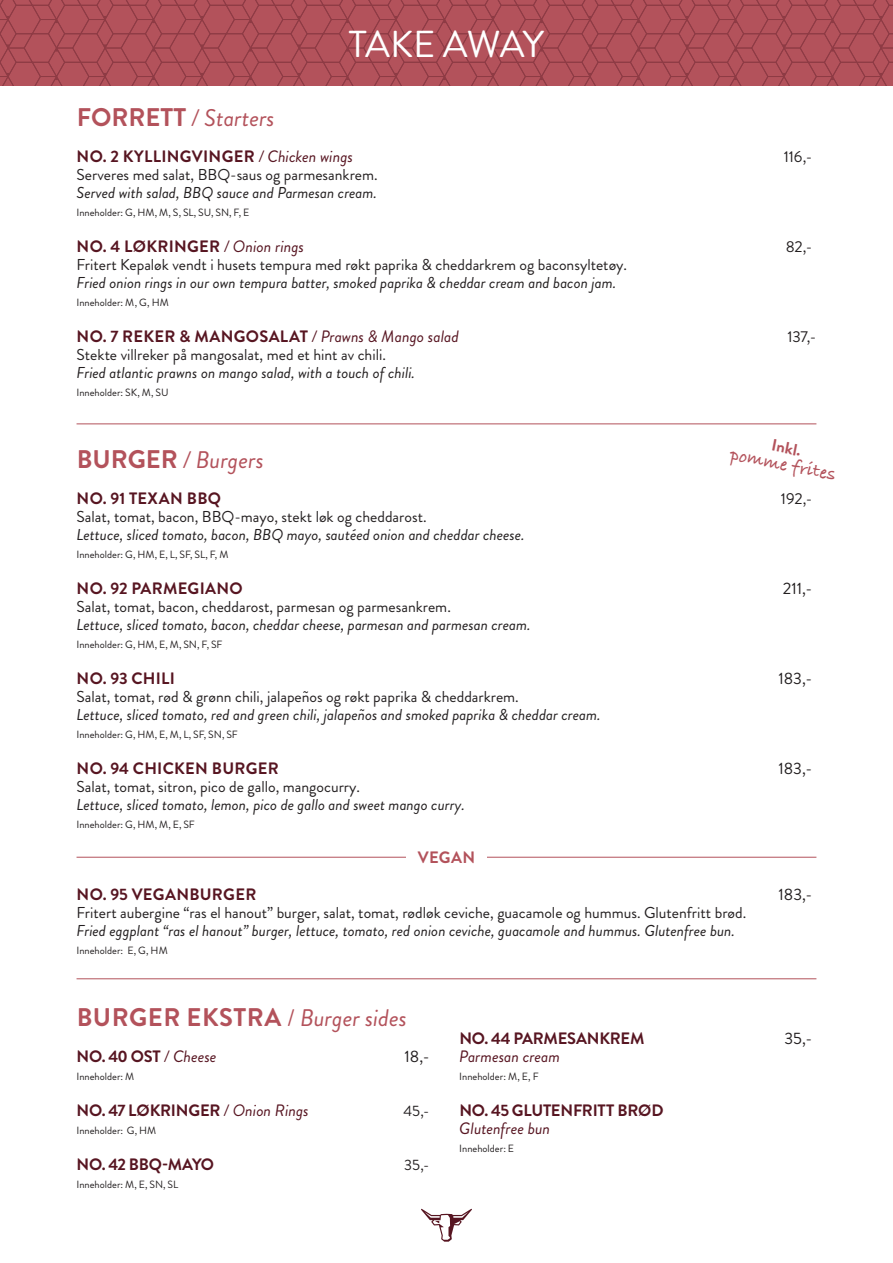
<style>
.page{position:relative;width:893px;height:1263px;background:#fff}
.page>*{position:absolute;margin:0;border:0;box-sizing:border-box;transform-origin:0 0}
.t1{font:37.5px "Brandon Grotesque";letter-spacing:-.025em;color:#fff}
.flaske_glass{font:700 25.5px "Brandon Grotesque";letter-spacing:.02em;color:#b3525b}
.t2{font:italic 24px "Brandon Grotesque";color:#b3525b}
.t3{font:700 18.75px "Bradley Hand ITCTT";color:#b3525b}
.t4{font:700 16.5px "Brandon Grotesque";letter-spacing:.015em;color:#571521}
.t5{font:700 16.5px "Brandon Grotesque";letter-spacing:-.015em;color:#571521}
.t6{font:16.5px "Brandon Grotesque";color:#231f20}
.t7{font:italic 16.5px "Brandon Grotesque";color:#571521}
.t8{font:700 16.5px "Brandon Grotesque";letter-spacing:-.01em;color:#571521}
.t9{font:700 16.5px "Brandon Grotesque";letter-spacing:.02em;color:#b3525b}
.t10{font:italic 15.75px/18px "Brandon Grotesque";color:#231f20}
.t11{font:15.75px/18px "Brandon Grotesque";color:#231f20}
.t12{font:15px "Brandon Grotesque";color:#231f20}
.Norsk_navn{font:10.5px "Brandon Grotesque";color:#231f20}
.s1{font-weight:700;font-style:normal;font-size:25.5px}
.s2{font-weight:400;font-style:italic}
.s3{font-style:italic}
.s4{font-style:normal}
.s5{font-weight:400;font-size:24px}
.s6{font-weight:400;font-style:italic;font-size:24px}
</style>
<div class="page">
<svg style="left:0;top:0;width:893px;height:85px;background:#ad4e57"></svg>
<hr style="left:77px;top:423px;width:739px;height:1px;background:#b3525b">
<hr style="left:77px;top:857px;width:739px;height:1px;background:#b3525b">
<div style="left:406px;top:846px;width:81px;height:21px;background:#fff"></div>
<hr style="left:77px;top:978px;width:739px;height:1px;background:#b3525b">
<svg style="left:421px;top:1209px;width:51px;height:33px"></svg>
<p class="t1" style="left:349px;top:18px;width:197px">TAKE AWAY</p>
<p class="t2" style="left:77px;top:101px;width:199px"><span class="s1">FORRETT</span> / Starters</p>
<p class="t4" style="left:77px;top:145px;width:278px">NO. 2 KYLLINGVINGER <span class="s2">/ Chicken wings</span></p>
<p class="t11" style="left:784px;top:148px;width:30px">116,-</p>
<p class="t11" style="left:77px;top:166px;width:303px">Serveres med salat, BBQ-saus og parmesankrem.</p>
<p class="t10" style="left:77px;top:184px;width:302px">Served with salad, BBQ sauce and Parmesan cream.</p>
<p class="Norsk_navn" style="left:77px;top:205px;width:174px">Inneholder: G, HM, M, S, SL, SU, SN, F, E</p>
<p class="t4" style="left:77px;top:235px;width:229px">NO. 4 LØKRINGER <span class="s2">/ Onion rings</span></p>
<p class="t11" style="left:786px;top:238px;width:28px">82,-</p>
<p class="t11" style="left:77px;top:256px;width:552px">Fritert Kepaløk vendt i husets tempura med røkt paprika &amp; cheddarkrem og baconsyltetøy.<br><span class="s3">Fried onion rings in our own tempura batter, smoked paprika &amp; cheddar cream and bacon jam.</span></p>
<p class="Norsk_navn" style="left:77px;top:295px;width:94px">Inneholder: M, G, HM</p>
<p class="t4" style="left:77px;top:325px;width:384px">NO. 7 REKER &amp; MANGOSALAT <span class="s2">/ Prawns &amp; Mango salad</span></p>
<p class="t11" style="left:787px;top:328px;width:31px">137,-</p>
<p class="t11" style="left:77px;top:346px;width:311px">Stekte villreker på mangosalat, med et hint av chili.</p>
<p class="t10" style="left:77px;top:364px;width:340px">Fried atlantic prawns on mango salad, with a touch of chili.</p>
<p class="Norsk_navn" style="left:77px;top:385px;width:94px">Inneholder: SK, M, SU</p>
<p class="t9" style="left:774px;top:433px;width:31px;rotate:11deg">Inkl.</p>
<p class="t2" style="left:77px;top:443px;width:188px"><span class="s1">BURGER</span> / Burgers</p>
<p class="t4" style="left:77px;top:487px;width:146px">NO. 91 TEXAN BBQ</p>
<p class="t11" style="left:781px;top:490px;width:33px">192,-</p>
<p class="t10" style="left:77px;top:508px;width:450px"><span class="s4">Salat, tomat, bacon, BBQ-mayo, stekt løk og cheddarost.<br></span>Lettuce, sliced tomato, bacon, BBQ mayo, sautéed onion and cheddar cheese.</p>
<p class="Norsk_navn" style="left:77px;top:547px;width:153px">Inneholder: G, HM, E, L, SF, SL, F, M</p>
<p class="t4" style="left:77px;top:577px;width:168px">NO. 92 PARMEGIANO</p>
<p class="t6" style="left:783px;top:577px;width:31px">211,-</p>
<p class="t11" style="left:77px;top:598px;width:376px">Salat, tomat, bacon, cheddarost, parmesan og parmesankrem.</p>
<p class="t10" style="left:77px;top:616px;width:456px">Lettuce, sliced tomato, bacon, cheddar cheese, parmesan and parmesan cream.</p>
<p class="Norsk_navn" style="left:77px;top:637px;width:148px">Inneholder: G, HM, E, M, SN, F, SF</p>
<p class="t4" style="left:77px;top:667px;width:100px">NO. 93 CHILI</p>
<p class="t6" style="left:779px;top:667px;width:35px">183,-</p>
<p class="t11" style="left:77px;top:688px;width:444px">Salat, tomat, rød &amp; grønn chili, jalapeños og røkt paprika &amp; cheddarkrem.</p>
<p class="t10" style="left:77px;top:706px;width:526px">Lettuce, sliced tomato, red and green chili, jalapeños and smoked paprika &amp; cheddar cream.</p>
<p class="Norsk_navn" style="left:77px;top:727px;width:163px">Inneholder: G, HM, E, M, L, SF, SN, SF</p>
<p class="t4" style="left:77px;top:757px;width:204px">NO. 94 CHICKEN BURGER</p>
<p class="t6" style="left:779px;top:757px;width:35px">183,-</p>
<p class="t10" style="left:77px;top:778px;width:390px"><span class="s4">Salat, tomat, sitron, pico de gallo, mangocurry.<br></span>Lettuce, sliced tomato, lemon, pico de gallo and sweet mango curry.</p>
<p class="Norsk_navn" style="left:77px;top:817px;width:120px">Inneholder: G, HM, M, E, SF</p>
<p class="t3" style="left:734px;top:440px;width:108px;rotate:11deg">pomme frites</p>
<p class="t9" style="left:418px;top:845px;width:59px">VEGAN</p>
<p class="t4" style="left:77px;top:883px;width:181px">NO. 95 VEGANBURGER</p>
<p class="t6" style="left:779px;top:883px;width:35px">183,-</p>
<p class="t11" style="left:77px;top:904px;width:671px">Fritert aubergine “ras el hanout” burger, salat, tomat, rødløk ceviche, guacamole og hummus. Glutenfritt brød.</p>
<p class="t10" style="left:77px;top:922px;width:660px">Fried eggplant “ras el hanout” burger, lettuce, tomato, red onion ceviche, guacamole and hummus. Glutenfree bun.</p>
<p class="Norsk_navn" style="left:77px;top:943px;width:93px">Inneholder: E, G, HM</p>
<p class="flaske_glass" style="left:77px;top:999px;width:332px">BURGER EKSTRA <span class="s5">/</span> <span class="s6">Burger sides</span></p>
<p class="t4" style="left:77px;top:1045px;width:141px">NO. 40 OST <span class="s2">/ Cheese</span></p>
<p class="t6" style="left:405px;top:1045px;width:26px">18,-</p>
<p class="Norsk_navn" style="left:77px;top:1069px;width:59px">Inneholder: M</p>
<p class="t8" style="left:77px;top:1099px;width:234px">NO. 47 LØKRINGER <span class="s2">/ Onion Rings</span></p>
<p class="t12" style="left:403px;top:1101px;width:28px">45,-</p>
<p class="Norsk_navn" style="left:77px;top:1123px;width:81px">Inneholder: G, HM</p>
<p class="t5" style="left:77px;top:1153px;width:139px">NO. 42 BBQ-MAYO</p>
<p class="t12" style="left:404px;top:1155px;width:27px">35,-</p>
<p class="Norsk_navn" style="left:77px;top:1177px;width:103px">Inneholder: M, E, SN, SL</p>
<p class="t5" style="left:459px;top:1027px;width:187px">NO. 44 PARMESANKREM</p>
<p class="t6" style="left:784px;top:1027px;width:29px">35,-</p>
<p class="t7" style="left:459px;top:1045px;width:102px">Parmesan cream</p>
<p class="Norsk_navn" style="left:459px;top:1069px;width:81px">Inneholder: M, E, F</p>
<p class="t5" style="left:459px;top:1099px;width:206px">NO. 45 GLUTENFRITT BRØD</p>
<p class="t7" style="left:459px;top:1117px;width:92px">Glutenfree bun</p>
<p class="Norsk_navn" style="left:459px;top:1141px;width:56px">Inneholder: E</p>
</div>
